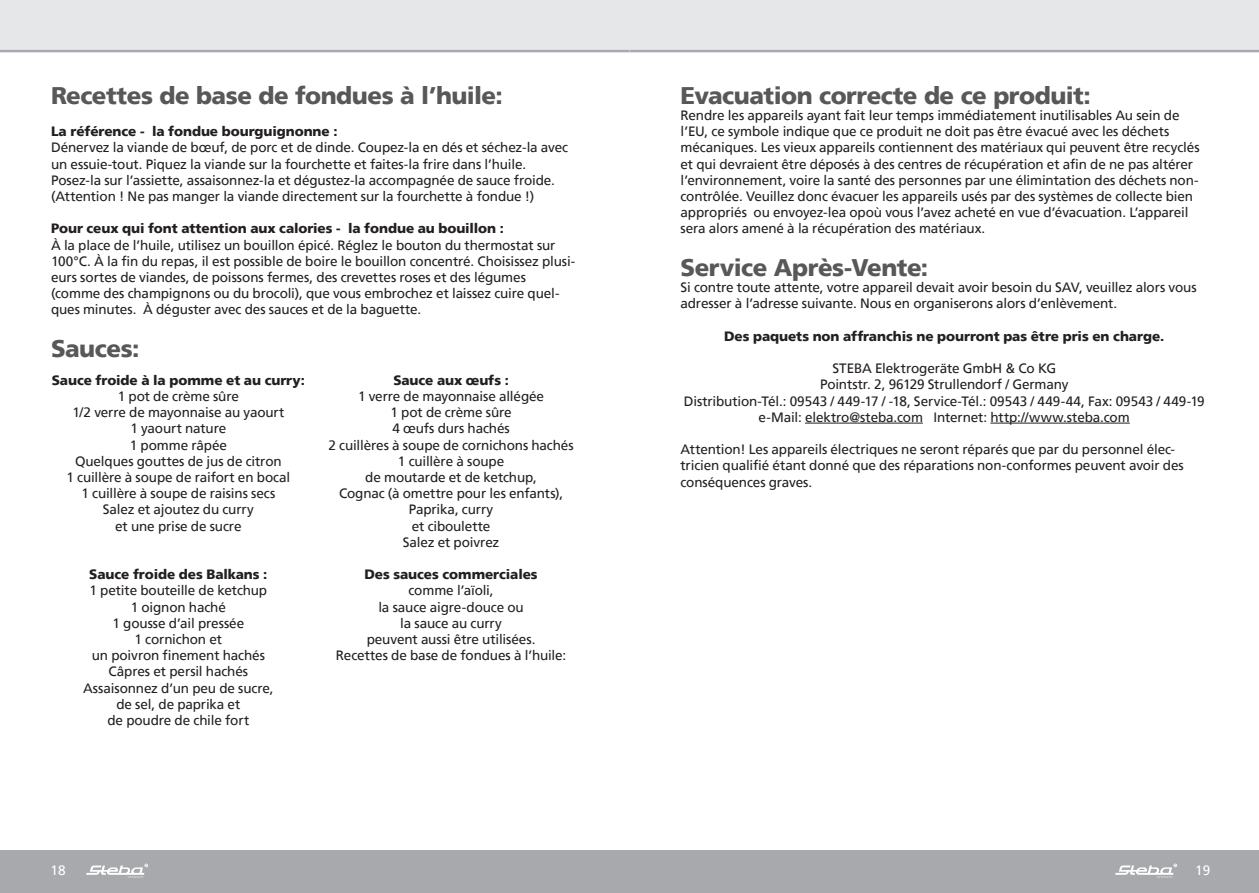
<style>
.page{position:relative;width:1259px;height:893px;background:#fff}
.page>*{position:absolute;margin:0;border:0;box-sizing:border-box;transform-origin:0 0}
.t1{font:900 24px "Frutiger";letter-spacing:-.02em;color:#57585a}
.t2{font:13.5px/16.2px "Frutiger";letter-spacing:-.01em;color:#231f20}
.t3{font:900 13.5px "Frutiger";letter-spacing:-.005em;color:#231f20}
.t4{font:13.5px "Frutiger";color:#fff}
</style>
<div class="page">
<div style="left:0;top:0;width:629px;height:51px;background:#e6e7e9"></div>
<div style="left:0;top:850px;width:629px;height:43px;background:#a8a9ad"></div>
<svg style="left:86px;top:864px;width:62px;height:14px"></svg>
<hr style="left:0;top:50px;width:629px;height:2px;background:#a8a9ad">
<div style="left:629px;top:0;width:630px;height:51px;background:#e6e7e9"></div>
<div style="left:629px;top:850px;width:630px;height:43px;background:#a8a9ad"></div>
<svg style="left:1115px;top:864px;width:62px;height:14px"></svg>
<hr style="left:629px;top:50px;width:630px;height:2px;background:#a8a9ad">
<hr style="left:805px;top:423px;width:118px;height:1px;background:#231f20">
<hr style="left:990px;top:423px;width:139px;height:1px;background:#231f20">
<h1 class="t1" style="left:51px;top:85px;width:453px">Recettes de base de fondues à l’huile:</h1>
<p class="t3" style="left:51px;top:126px;width:288px">La référence - la fondue bourguignonne :</p>
<p class="t2" style="left:51px;top:141px;width:519px">Dénervez la viande de bœuf, de porc et de dinde. Coupez-la en dés et séchez-la avec un essuie-tout. Piquez la viande sur la fourchette et faites-la frire dans l’huile.<br>Posez-la sur l’assiette, assaisonnez-la et dégustez-la accompagnée de sauce froide. (Attention ! Ne pas manger la viande directement sur la fourchette à fondue !)</p>
<p class="t3" style="left:51px;top:223px;width:454px">Pour ceux qui font attention aux calories - la fondue au bouillon :</p>
<p class="t2" style="left:51px;top:238px;width:526px">À la place de l’huile, utilisez un bouillon épicé. Réglez le bouton du thermostat sur 100°C. À la fin du repas, il est possible de boire le bouillon concentré. Choisissez plusi&shy;eurs sortes de viandes, de poissons fermes, des crevettes roses et des légumes (comme des champignons ou du brocoli), que vous embrochez et laissez cuire quel&shy;ques minutes. À déguster avec des sauces et de la baguette.</p>
<h1 class="t1" style="left:51px;top:339px;width:90px">Sauces:</h1>
<p class="t3" style="left:52px;top:374px;width:255px">Sauce froide à la pomme et au curry:</p>
<p class="t2" style="left:66px;top:389px;width:225px;text-align:center">1 pot de crème sûre<br>1/2 verre de mayonnaise au yaourt<br>1 yaourt nature<br>1 pomme râpée<br>Quelques gouttes de jus de citron<br>1 cuillère à soupe de raifort en bocal<br>1 cuillère à soupe de raisins secs<br>Salez et ajoutez du curry<br>et une prise de sucre</p>
<p class="t3" style="left:89px;top:569px;width:180px">Sauce froide des Balkans :</p>
<p class="t2" style="left:83px;top:584px;width:192px;text-align:center">1 petite bouteille de ketchup<br>1 oignon haché<br>1 gousse d’ail pressée<br>1 cornichon et<br>un poivron finement hachés<br>Câpres et persil hachés<br>Assaisonnez d’un peu de sucre, de sel, de paprika et<br>de poudre de chile fort</p>
<p class="t3" style="left:393px;top:374px;width:117px">Sauce aux œufs :</p>
<p class="t2" style="left:328px;top:389px;width:247px;text-align:center">1 verre de mayonnaise allégée<br>1 pot de crème sûre<br>4 œufs durs hachés<br>2 cuillères à soupe de cornichons hachés<br>1 cuillère à soupe<br>de moutarde et de ketchup,<br>Cognac (à omettre pour les enfants),<br>Paprika, curry<br>et ciboulette<br>Salez et poivrez</p>
<p class="t3" style="left:364px;top:569px;width:175px">Des sauces commerciales</p>
<p class="t2" style="left:336px;top:584px;width:232px;text-align:center">comme l’aïoli,<br>la sauce aigre-douce ou<br>la sauce au curry<br>peuvent aussi être utilisées.<br>Recettes de base de fondues à l’huile:</p>
<h1 class="t1" style="left:680px;top:85px;width:412px">Evacuation correcte de ce produit:</h1>
<p class="t2" style="left:680px;top:108px;width:520px">Rendre les appareils ayant fait leur temps immédiatement inutilisables Au sein de l’EU, ce symbole indique que ce produit ne doit pas être évacué avec les déchets mécaniques. Les vieux appareils contiennent des matériaux qui peuvent être recyclés et qui devraient être déposés à des centres de récupération et afin de ne pas altérer l’environnement, voire la santé des personnes par une élimintation des déchets non&shy;contrôlée. Veuillez donc évacuer les appareils usés par des systèmes de collecte bien appropriés ou envoyez-lea opoù vous l’avez acheté en vue d’évacuation. L’appareil sera alors amené à la récupération des matériaux.</p>
<h1 class="t1" style="left:680px;top:258px;width:249px">Service Après-Vente:</h1>
<p class="t2" style="left:680px;top:280px;width:517px">Si contre toute attente, votre appareil devait avoir besoin du SAV, veuillez alors vous adresser à l’adresse suivante. Nous en organiserons alors d’enlèvement.</p>
<p class="t3" style="left:724px;top:330px;width:441px">Des paquets non affranchis ne pourront pas être pris en charge.</p>
<p class="t2" style="left:684px;top:361px;width:522px;text-align:center">STEBA Elektrogeräte GmbH &amp; Co KG<br>Pointstr. 2, 96129 Strullendorf / Germany<br>Distribution-Tél.: 09543 / 449-17 / -18, Service-Tél.: 09543 / 449-44, Fax: 09543 / 449-19 e-Mail: elektro@steba.com Internet: http://www.steba.com</p>
<p class="t2" style="left:680px;top:442px;width:505px">Attention! Les appareils électriques ne seront réparés que par du personnel élec&shy;tricien qualifié étant donné que des réparations non-conformes peuvent avoir des conséquences graves.</p>
<p class="t4" style="left:51px;top:864px;width:17px">18</p>
<p class="t4" style="left:1195px;top:864px;width:17px">19</p>
</div>
